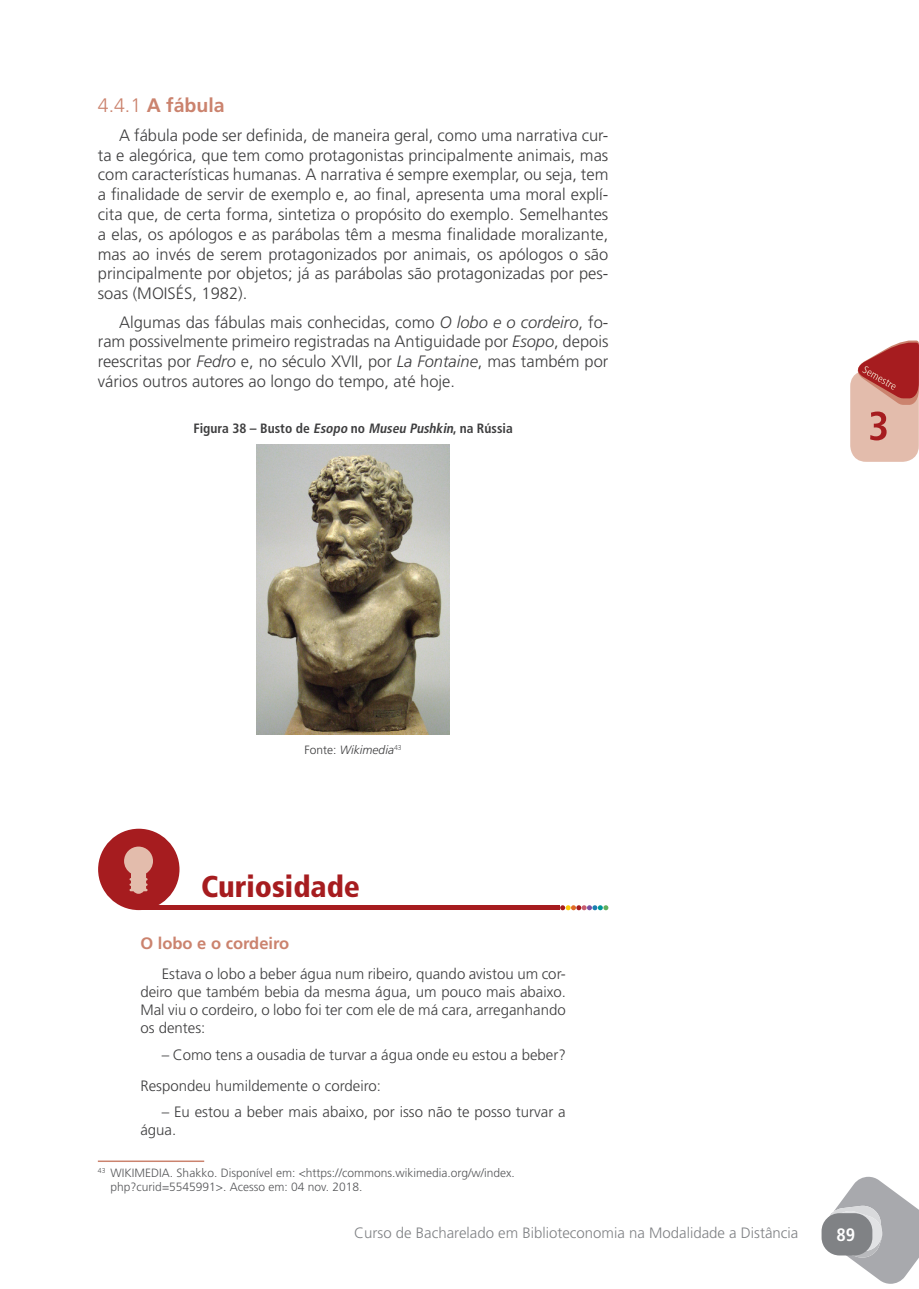
<style>
.page{position:relative;width:919px;height:1289px;background:#fff}
.page>*{position:absolute;margin:0;border:0;box-sizing:border-box;transform-origin:0 0}
.t1{font:900 condensed 30px "Frutiger LT Std";color:#a61c1f}
.t2{font:700 19.5px "Frutiger LT Std";color:#cb836e}
.t3{font:700 condensed 18px "Frutiger LT Std";color:#fff}
.t4{font:300 16.5px/19.8px "Frutiger LT Std";color:#3e3e3f;text-align:justify}
.t5{font:700 16.5px "Frutiger LT Std";color:#cb836e}
.t6{font:300 15px/18px "Frutiger LT Std";color:#3e3e3f}
.t7{font:300 15px "Frutiger LT Std";color:#808285}
.t8{font:700 condensed 13.5px "Frutiger LT Std";color:#3e3e3f}
.t9{font:300 12px/14.4px "Frutiger LT Std";color:#57585a}
.t10{font:italic 300 12px "Frutiger LT Std";color:#3e3e3f}
.s1{font-weight:300}
.s2{font-style:italic}
.s3{font-style:normal}
</style>
<div class="page">
<svg style="left:823px;top:1176px;width:95px;height:107px"></svg>
<div style="left:821px;top:1213px;width:51px;height:42px;background:#808285;border-radius:18px"></div>
<div style="left:850px;top:370px;width:68px;height:92px;background:#e3bcac;border-radius:16px"></div>
<svg style="left:870px;top:411px;width:16px;height:29px"></svg>
<svg style="left:850px;top:340px;width:68px;height:65px"></svg>
<img style="left:256px;top:444px;width:194px;height:291px">
<div style="left:98px;top:828px;width:81px;height:82px;background:#a61c1f;border-radius:50%"></div>
<svg style="left:124px;top:846px;width:29px;height:47px"></svg>
<div style="left:139px;top:905px;width:420px;height:5px;background:#a61c1f"></div>
<svg style="left:560px;top:905px;width:48px;height:5px"></svg>
<hr style="left:98px;top:1160px;width:106px;height:1px;background:#cb836e">
<p class="t2" style="left:98px;top:94px;width:128px"><span class="s1">4.4.1</span> A fábula</p>
<p class="t4" style="left:98px;top:125px;width:512px;text-indent:21px">A fábula pode ser definida, de maneira geral, como uma narrativa cur&shy;ta e alegórica, que tem como protagonistas principalmente animais, mas com características humanas. A narrativa é sempre exemplar, ou seja, tem a finalidade de servir de exemplo e, ao final, apresenta uma moral explí&shy;cita que, de certa forma, sintetiza o propósito do exemplo. Semelhantes a elas, os apólogos e as parábolas têm a mesma finalidade moralizante, mas ao invés de serem protagonizados por animais, os apólogos o são principalmente por objetos; já as parábolas são protagonizadas por pes&shy;soas (MOISÉS, 1982).</p>
<p class="t4" style="left:98px;top:312px;width:512px;text-indent:21px">Algumas das fábulas mais conhecidas, como <span class="s2">O lobo e o cordeiro</span>, fo&shy;ram possivelmente primeiro registradas na Antiguidade por <span class="s2">Esopo</span>, depois reescritas por <span class="s2">Fedro</span> e, no século XVII, por <span class="s2">La Fontaine</span>, mas também por vários outros autores ao longo do tempo, até hoje.</p>
<p class="t8" style="left:193px;top:420px;width:321px">Figura 38 – Busto de <span class="s2">Esopo</span> no <span class="s2">Museu Pushkin</span>, na Rússia</p>
<p class="t10" style="left:304px;top:742px;width:99px"><span class="s3">Fonte:</span> Wikimedia<sup>43</sup></p>
<h1 class="t1" style="left:201px;top:868px;width:160px">Curiosidade</h1>
<p class="t5" style="left:140px;top:933px;width:150px">O lobo e o cordeiro</p>
<p class="t6" style="left:140px;top:965px;width:427px;text-align:justify;text-indent:21px">Estava o lobo a beber água num ribeiro, quando avistou um cor&shy;deiro que também bebia da mesma água, um pouco mais abaixo.<br>Mal viu o cordeiro, o lobo foi ter com ele de má cara, arreganhando os dentes:</p>
<p class="t6" style="left:140px;top:1039px;width:427px;line-height:30.8px;text-indent:21px">– Como tens a ousadia de turvar a água onde eu estou a beber?<br>Respondeu humildemente o cordeiro:</p>
<p class="t6" style="left:140px;top:1103px;width:427px;text-indent:21px">– Eu estou a beber mais abaixo, por isso não te posso turvar a água.</p>
<p class="t9" style="left:111px;top:1165px;width:405px;text-indent:-13px"><sup>43</sup> WIKIMEDIA. Shakko. Disponível em: &lt;https://commons.wikimedia.org/w/index. php?curid=5545991&gt;. Acesso em: 04 nov. 2018.</p>
<p class="t7" style="left:354px;top:1224px;width:445px">Curso de Bacharelado em Biblioteconomia na Modalidade a Distância</p>
<p class="t3" style="left:836px;top:1223px;width:20px">89</p>
</div>
